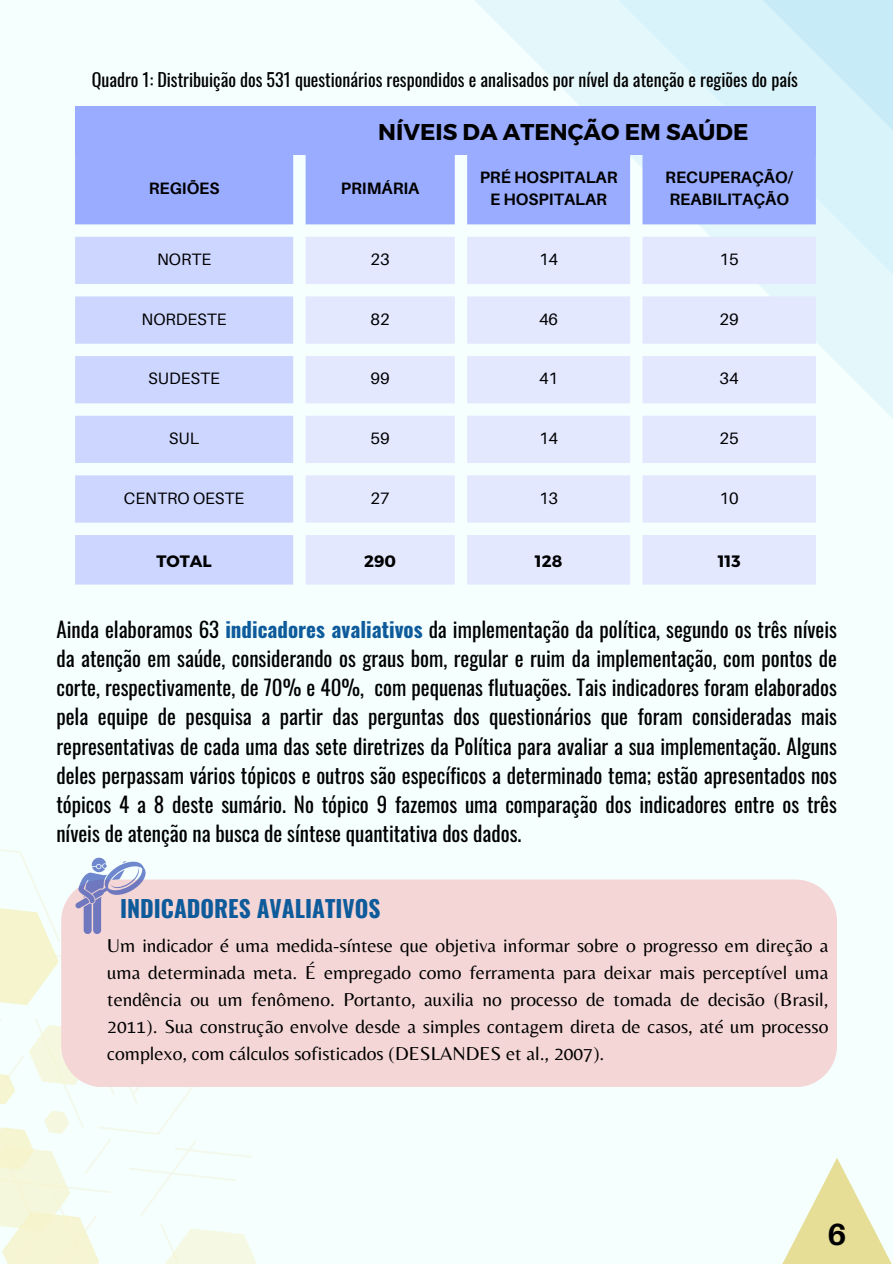
<style>
.page{position:relative;width:893px;height:1264px;background:#fff}
.page>*{position:absolute;margin:0;border:0;box-sizing:border-box;transform-origin:0 0}
.t1{font:700 30.6px "Aileron";color:#000}
.t2{font:700 23.4px "Oswald";color:#0e5b9b}
.t3{font:700 22.8px "Montserrat";color:#000}
.t4{font:21px/29.2px "Oswald";color:#000;text-align:justify}
.t5{font:19.5px/27px "Belleza";color:#000;text-align:justify}
.t6{font:18px "Oswald";color:#000}
.t7{font:16.5px "Aileron";color:#000}
.t8{font:700 16.5px/22.5px "Aileron";color:#000;text-align:center}
.t9{font:700 16.5px "Montserrat";color:#000}
.s1{font-weight:700;color:#0e5b9b}
</style>
<div class="page">
<div style="left:0;top:0;width:892px;height:1263px;background:#f4fffe"></div>
<svg style="left:468px;top:0;width:424px;height:426px;fill:#e4f7fb"></svg>
<svg style="left:610px;top:0;width:282px;height:282px;fill:#d9f3fa"></svg>
<svg style="left:754px;top:0;width:138px;height:138px;background:#d0eef9"></svg>
<div style="left:75px;top:155px;width:740px;height:69px;background:#99acff"></div>
<svg style="left:75px;top:237px;width:218px;height:347px;fill:#cdd6ff"></svg>
<svg style="left:306px;top:237px;width:509px;height:347px;fill:#e3e8ff"></svg>
<div style="left:75px;top:106px;width:740px;height:49px;background:#99acff"></div>
<div style="left:270px;top:879px;width:566px;height:208px;background:#f4d6d6"></div>
<svg style="left:0;top:849px;width:270px;height:414px"></svg>
<svg style="left:783px;top:1158px;width:108px;height:105px"></svg>
<p class="t6" style="left:92px;top:65px;width:707px">Quadro 1: Distribuição dos 531 questionários respondidos e analisados por nível da atenção e regiões do país</p>
<p class="t3" style="left:378px;top:117px;width:371px">NÍVEIS DA ATENÇÃO EM SAÚDE</p>
<p class="t8" style="left:149px;top:177px;width:72px">REGIÕES</p>
<p class="t8" style="left:341px;top:177px;width:80px">PRIMÁRIA</p>
<p class="t8" style="left:479px;top:165px;width:139px">PRÉ HOSPITALAR<br>E HOSPITALAR</p>
<p class="t8" style="left:665px;top:165px;width:129px">RECUPERAÇÃO/</p>
<p class="t8" style="left:669px;top:188px;width:121px">REABILITAÇÃO</p>
<p class="t7" style="left:157px;top:249px;width:55px">NORTE</p>
<p class="t7" style="left:370px;top:249px;width:21px">23</p>
<p class="t7" style="left:539px;top:249px;width:21px">14</p>
<p class="t7" style="left:719px;top:249px;width:21px">15</p>
<p class="t7" style="left:142px;top:308px;width:86px">NORDESTE</p>
<p class="t7" style="left:370px;top:308px;width:21px">82</p>
<p class="t7" style="left:539px;top:308px;width:21px">46</p>
<p class="t7" style="left:719px;top:308px;width:21px">29</p>
<p class="t7" style="left:148px;top:368px;width:73px">SUDESTE</p>
<p class="t7" style="left:370px;top:368px;width:21px">99</p>
<p class="t7" style="left:539px;top:368px;width:21px">41</p>
<p class="t7" style="left:719px;top:368px;width:21px">34</p>
<p class="t7" style="left:169px;top:428px;width:32px">SUL</p>
<p class="t7" style="left:370px;top:428px;width:21px">59</p>
<p class="t7" style="left:539px;top:428px;width:21px">14</p>
<p class="t7" style="left:719px;top:428px;width:21px">25</p>
<p class="t7" style="left:124px;top:487px;width:122px">CENTRO OESTE</p>
<p class="t7" style="left:370px;top:487px;width:21px">27</p>
<p class="t7" style="left:539px;top:487px;width:21px">13</p>
<p class="t7" style="left:719px;top:487px;width:21px">10</p>
<p class="t9" style="left:156px;top:550px;width:57px">TOTAL</p>
<p class="t9" style="left:364px;top:550px;width:33px">290</p>
<p class="t9" style="left:535px;top:550px;width:29px">128</p>
<p class="t9" style="left:717px;top:550px;width:24px">113</p>
<p class="t4" style="left:56px;top:613px;width:782px">Ainda elaboramos 63 <span class="s1">indicadores avaliativos</span> da implementação da política, segundo os três níveis da atenção em saúde, considerando os graus bom, regular e ruim da implementação, com pontos de corte, respectivamente, de 70% e 40%, com pequenas flutuações. Tais indicadores foram elaborados pela equipe de pesquisa a partir das perguntas dos questionários que foram consideradas mais representativas de cada uma das sete diretrizes da Política para avaliar a sua implementação. Alguns deles perpassam vários tópicos e outros são específicos a determinado tema; estão apresentados nos tópicos 4 a 8 deste sumário. No tópico 9 fazemos uma comparação dos indicadores entre os três níveis de atenção na busca de síntese quantitativa dos dados.</p>
<p class="t2" style="left:120px;top:889px;width:262px">INDICADORES AVALIATIVOS</p>
<p class="t5" style="left:107px;top:932px;width:722px">Um indicador é uma medida-síntese que objetiva informar sobre o progresso em direção a uma determinada meta. É empregado como ferramenta para deixar mais perceptível uma tendência ou um fenômeno. Portanto, auxilia no processo de tomada de decisão (Brasil, 2011). Sua construção envolve desde a simples contagem direta de casos, até um processo complexo, com cálculos sofisticados (DESLANDES et al., 2007).</p>
<p class="t1" style="left:827px;top:1215px;width:21px">6</p>
</div>
